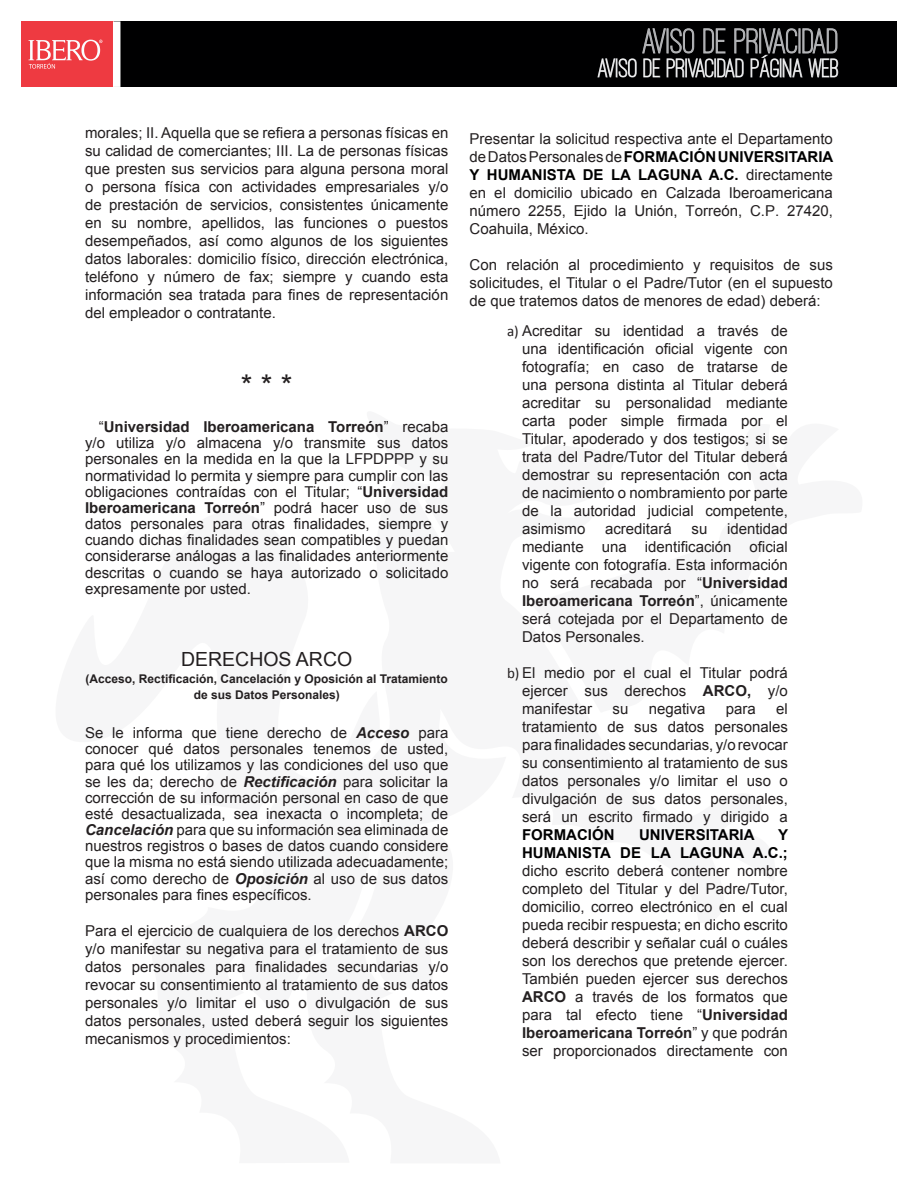
<style>
.page{position:relative;width:918px;height:1188px;background:#fff}
.page>*{position:absolute;margin:0;border:0;box-sizing:border-box;transform-origin:0 0}
.t1{font:30px "Arial";color:#231f20}
.t2{font:500 27px "Ostrich Sans";color:#fff}
.t3{font:19.5px "Arial";color:#231f20}
.t4{font:15px/18px "Arial";color:#231f20;text-align:justify}
.t5{font:700 15px/18px "Arial";color:#000001;text-align:right}
.t6{font:700 12px/16.5px "Arial";color:#231f20;text-align:center}
.s1{font-weight:700}
.s2{font-weight:700;font-style:italic}
.s3{font-weight:700;color:#000001}
.s4{font-family:"Calibri"}
</style>
<div class="page">
<div style="left:22px;top:21px;width:875px;height:66px;background:#000001"></div>
<div style="left:21px;top:21px;width:93px;height:66px;background:#ee3a41"></div>
<div style="left:113px;top:21px;width:7px;height:66px;background:#fff"></div>
<svg style="left:597px;top:28px;width:241px;height:50px"></svg>
<svg style="left:29px;top:40px;width:73px;height:29px"></svg>
<p class="t4" style="left:85px;top:124px;width:365px">morales; II. Aquella que se refiera a personas físicas en su calidad de comerciantes; III. La de personas físicas que presten sus servicios para alguna persona moral o persona física con actividades empresariales y/o de prestación de servicios, consistentes únicamente en su nombre, apellidos, las funciones o puestos desempeñados, así como algunos de los siguientes datos laborales: domicilio físico, dirección electrónica, teléfono y número de fax; siempre y cuando esta información sea tratada para fines de representación del empleador o contratante.</p>
<h1 class="t1" style="left:241px;top:365px;width:53px">* * *</h1>
<p class="t4" style="left:85px;top:419px;width:365px;line-height:16.2px;text-indent:14px">“<span class="s1">Universidad Iberoamericana Torreón</span>” recaba y/o utiliza y/o almacena y/o transmite sus datos personales en la medida en la que la LFPDPPP y su normatividad lo permita y siempre para cumplir con las obligaciones contraídas con el Titular; “<span class="s1">Universidad Iberoamericana Torreón</span>” podrá hacer uso de sus datos personales para otras finalidades, siempre y cuando dichas finalidades sean compatibles y puedan considerarse análogas a las finalidades anteriormente descritas o cuando se haya autorizado o solicitado expresamente por usted.</p>
<h3 class="t3" style="left:181px;top:646px;width:173px">DERECHOS ARCO</h3>
<p class="t6" style="left:86px;top:670px;width:364px">(Acceso, Rectificación, Cancelación y Oposición al Tratamiento de sus Datos Personales)</p>
<p class="t4" style="left:85px;top:725px;width:365px;line-height:16.2px">Se le informa que tiene derecho de <span class="s2">Acceso</span> para conocer qué datos personales tenemos de usted, para qué los utilizamos y las condiciones del uso que se les da; derecho de <span class="s2">Rectificación</span> para solicitar la corrección de su información personal en caso de que esté desactualizada, sea inexacta o incompleta; de <span class="s2">Cancelación</span> para que su información sea eliminada de nuestros registros o bases de datos cuando considere que la misma no está siendo utilizada adecuadamente; así como derecho de <span class="s2">Oposición</span> al uso de sus datos personales para fines específicos.</p>
<p class="t4" style="left:85px;top:922px;width:365px">Para el ejercicio de cualquiera de los derechos <span class="s1">ARCO </span>y/o manifestar su negativa para el tratamiento de sus datos personales para finalidades secundarias y/o revocar su consentimiento al tratamiento de sus datos personales y/o limitar el uso o divulgación de sus datos personales, usted deberá seguir los siguientes mecanismos y procedimientos:</p>
<h2 class="t2" style="left:598px;top:55px;width:243px">AVISO DE PRIVACIDAD PÁGINA WEB</h2>
<p class="t4" style="left:470px;top:130px;width:365px">Presentar la solicitud respectiva ante el Departamento de Datos Personales de <span class="s3">FORMACIÓN UNIVERSITARIA Y HUMANISTA DE LA LAGUNA A.C.</span> directamente en el domicilio ubicado en Calzada Iberoamericana número 2255, Ejido la Unión, Torreón, C.P. 27420, Coahuila, México.</p>
<p class="t4" style="left:470px;top:256px;width:365px">Con relación al procedimiento y requisitos de sus solicitudes, el Titular o el Padre/Tutor (en el supuesto de que tratemos datos de menores de edad) deberá:</p>
<p class="t4" style="left:522px;top:322px;width:267px;text-indent:-15px"><span class="s4">a)</span> Acreditar su identidad a través de una identificación oficial vigente con fotografía; en caso de tratarse de una persona distinta al Titular deberá acreditar su personalidad mediante carta poder simple firmada por el Titular, apoderado y dos testigos; si se trata del Padre/Tutor del Titular deberá demostrar su representación con acta de nacimiento o nombramiento por parte de la autoridad judicial competente, asimismo</p>
<p class="t4" style="left:605px;top:520px;width:68px">acreditará</p>
<p class="t4" style="left:692px;top:520px;width:17px">su</p>
<p class="t4" style="left:522px;top:520px;width:267px;text-indent:205px">identidad mediante una identificación oficial vigente con fotografía. Esta información no será recabada por “<span class="s1">Universidad Iberoamericana Torreón</span>”, únicamente será cotejada por el Departamento de Datos Personales.</p>
<p class="t4" style="left:522px;top:664px;width:267px;text-indent:-15px"><span class="s4">b)</span> El medio por el cual el Titular podrá ejercer sus derechos <span class="s1">ARCO,</span> y/o manifestar</p>
<p class="t4" style="left:522px;top:700px;width:267px;text-indent:254px">el tratamiento de sus datos personales para finalidades secundarias, y/o revocar su consentimiento al tratamiento de sus datos personales y/o limitar el uso o divulgación de sus datos personales, será un escrito firmado y dirigido a</p>
<p class="t5" style="left:522px;top:826px;width:94px">FORMACIÓN</p>
<p class="t5" style="left:639px;top:826px;width:117px">UNIVERSITARIA</p>
<p class="t4" style="left:613px;top:700px;width:17px">su</p>
<p class="t4" style="left:649px;top:700px;width:58px">negativa</p>
<p class="t4" style="left:726px;top:700px;width:32px">para</p>
<p class="t5" style="left:522px;top:826px;width:268px">Y<br>HUMANISTA DE LA LAGUNA A.C.;</p>
<p class="t4" style="left:522px;top:862px;width:267px">dicho escrito deberá contener nombre completo del Titular y del Padre/Tutor, domicilio, correo electrónico en el cual pueda recibir respuesta; en dicho escrito deberá describir y señalar cuál o cuáles son los derechos que pretende ejercer.<br>También pueden ejercer sus derechos <span class="s1">ARCO</span> a través de los formatos que para tal efecto tiene “<span class="s1">Universidad Iberoamericana Torreón</span>” y que podrán ser proporcionados directamente con</p>
</div>
